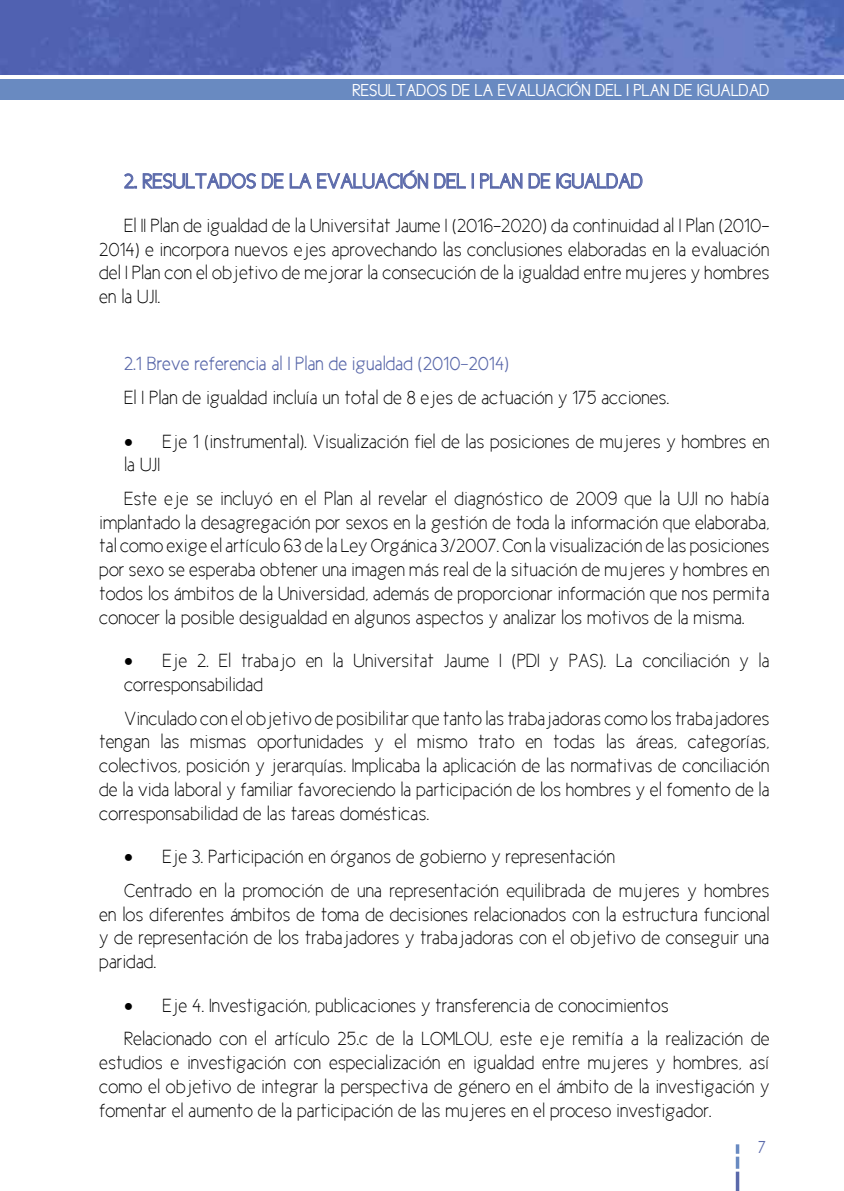
<style>
.page{position:relative;width:844px;height:1191px;background:#fff}
.page>*{position:absolute;margin:0;border:0;box-sizing:border-box;transform-origin:0 0}
.t1{font:21px "New Cicle Gordita";color:#5a69aa}
.t2{font:19.25px/23.8px "New Cicle Fina";color:#000;text-align:justify}
.t3{font:19.25px "New Cicle Semi";color:#5a69aa}
.t4{font:17.5px "New Cicle Gordita";color:#fff}
.t5{font:17.5px "New Cicle Semi";color:#5a69aa}
</style>
<div class="page">
<div style="left:0;top:80px;width:843px;height:20px;background:#698ac1"></div>
<svg style="left:0;top:0;width:843px;height:74px;background:#5b6ebb"></svg>
<svg style="left:124px;top:173px;width:13px;height:15px"></svg>
<svg style="left:143px;top:173px;width:113px;height:16px"></svg>
<svg style="left:262px;top:173px;width:21px;height:15px"></svg>
<svg style="left:290px;top:173px;width:21px;height:16px"></svg>
<svg style="left:317px;top:170px;width:111px;height:19px"></svg>
<svg style="left:434px;top:173px;width:31px;height:15px"></svg>
<svg style="left:472px;top:173px;width:1px;height:15px"></svg>
<svg style="left:480px;top:173px;width:42px;height:16px"></svg>
<svg style="left:528px;top:173px;width:22px;height:15px"></svg>
<svg style="left:556px;top:173px;width:86px;height:16px"></svg>
<svg style="left:735px;top:1144px;width:4px;height:9px"></svg>
<svg style="left:735px;top:1156px;width:4px;height:12px"></svg>
<svg style="left:735px;top:1171px;width:4px;height:20px"></svg>
<p class="t4" style="left:352px;top:81px;width:418px">RESULTADOS DE LA EVALUACIÓN DEL I PLAN DE IGUALDAD</p>
<p class="t1" style="left:124px;top:170px;width:520px">2. RESULTADOS DE LA EVALUACIÓN DEL I PLAN DE IGUALDAD</p>
<p class="t2" style="left:99px;top:213px;width:671px;text-indent:25px">El II Plan de igualdad de la Universitat Jaume I (2016-2020) da continuidad al I Plan (2010- 2014) e incorpora nuevos ejes aprovechando las conclusiones elaboradas en la evaluación del I Plan con el objetivo de mejorar la consecución de la igualdad entre mujeres y hombres en la UJI.</p>
<p class="t3" style="left:124px;top:354px;width:386px">2.1 Breve referencia al I Plan de igualdad (2010-2014)</p>
<p class="t2" style="left:124px;top:386px;width:546px">El I Plan de igualdad incluía un total de 8 ejes de actuación y 175 acciones.</p>
<p class="t2" style="left:124px;top:429px;width:646px">• Eje 1 (instrumental). Visualización fiel de las posiciones de mujeres y hombres en la UJI</p>
<p class="t2" style="left:99px;top:487px;width:671px;text-indent:25px">Este eje se incluyó en el Plan al revelar el diagnóstico de 2009 que la UJI no había implantado la desagregación por sexos en la gestión de toda la información que elaboraba, tal como exige el artículo 63 de la Ley Orgánica 3/2007. Con la visualización de las posiciones por sexo se esperaba obtener una imagen más real de la situación de mujeres y hombres en todos los ámbitos de la Universidad, además de proporcionar información que nos permita conocer la posible desigualdad en algunos aspectos y analizar los motivos de la misma.</p>
<p class="t2" style="left:124px;top:649px;width:646px">• Eje 2. El trabajo en la Universitat Jaume I (PDI y PAS). La conciliación y la corresponsabilidad</p>
<p class="t2" style="left:99px;top:706px;width:671px;text-indent:25px">Vinculado con el objetivo de posibilitar que tanto las trabajadoras como los trabajadores tengan las mismas oportunidades y el mismo trato en todas las áreas, categorías, colectivos, posición y jerarquías. Implicaba la aplicación de las normativas de conciliación de la vida laboral y familiar favoreciendo la participación de los hombres y el fomento de la corresponsabilidad de las tareas domésticas.</p>
<p class="t2" style="left:124px;top:840px;width:646px;line-height:33.6px">• Eje 3. Participación en órganos de gobierno y representación<br>Centrado en la promoción de una representación equilibrada de mujeres y hombres</p>
<p class="t2" style="left:99px;top:902px;width:671px">en los diferentes ámbitos de toma de decisiones relacionados con la estructura funcional y de representación de los trabajadores y trabajadoras con el objetivo de conseguir una paridad.</p>
<p class="t2" style="left:124px;top:988px;width:646px;line-height:33.6px">• Eje 4. Investigación, publicaciones y transferencia de conocimientos<br>Relacionado con el artículo 25.c de la LOMLOU, este eje remitía a la realización de</p>
<p class="t2" style="left:99px;top:1050px;width:671px">estudios e investigación con especialización en igualdad entre mujeres y hombres, así como el objetivo de integrar la perspectiva de género en el ámbito de la investigación y fomentar el aumento de la participación de las mujeres en el proceso investigador.</p>
<p class="t5" style="left:757px;top:1138px;width:9px">7</p>
</div>
